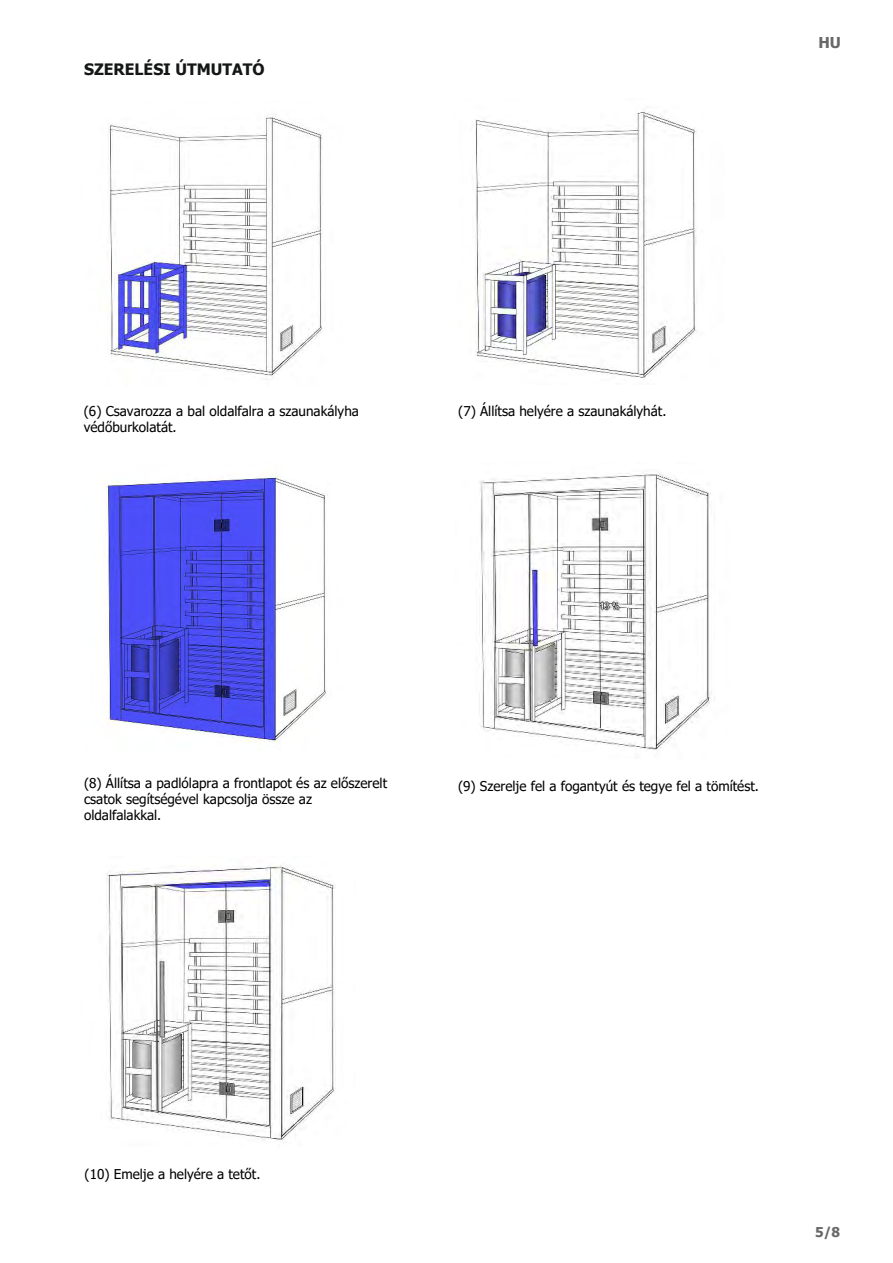
<style>
.page{position:relative;width:893px;height:1263px;background:#fff}
.page>*{position:absolute;margin:0;border:0;box-sizing:border-box;transform-origin:0 0}
.t1{font:700 15.75px "Tahoma";color:#151616}
.t2{font:700 15px "Tahoma";color:#686868}
.t3{font:13.5px/16.2px "Tahoma";color:#000}
.t4{font:700 13.5px "Tahoma";color:#686868}
</style>
<div class="page">
<img style="left:107px;top:114px;width:216px;height:265px">
<img style="left:475px;top:110px;width:222px;height:270px">
<img style="left:105px;top:472px;width:221px;height:271px">
<img style="left:479px;top:473px;width:236px;height:278px">
<img style="left:106px;top:865px;width:230px;height:278px">
<p class="t1" style="left:84px;top:58px;width:182px">SZERELÉSI ÚTMUTATÓ</p>
<p class="t3" style="left:84px;top:404px;width:277px">(6) Csavarozza a bal oldalfalra a szaunakályha</p>
<p class="t3" style="left:458px;top:404px;width:210px">(7) Állítsa helyére a szaunakályhát.</p>
<p class="t3" style="left:84px;top:420px;width:94px">védőburkolatát.</p>
<p class="t2" style="left:818px;top:32px;width:24px">HU</p>
<p class="t3" style="left:84px;top:776px;width:305px">(8) Állítsa a padlólapra a frontlapot és az előszerelt csatok segítségével kapcsolja össze az oldalfalakkal.</p>
<p class="t3" style="left:458px;top:778px;width:302px">(9) Szerelje fel a fogantyút és tegye fel a tömítést.</p>
<p class="t3" style="left:85px;top:1167px;width:177px">(10) Emelje a helyére a tetőt.</p>
<p class="t4" style="left:815px;top:1222px;width:26px">5/8</p>
</div>
